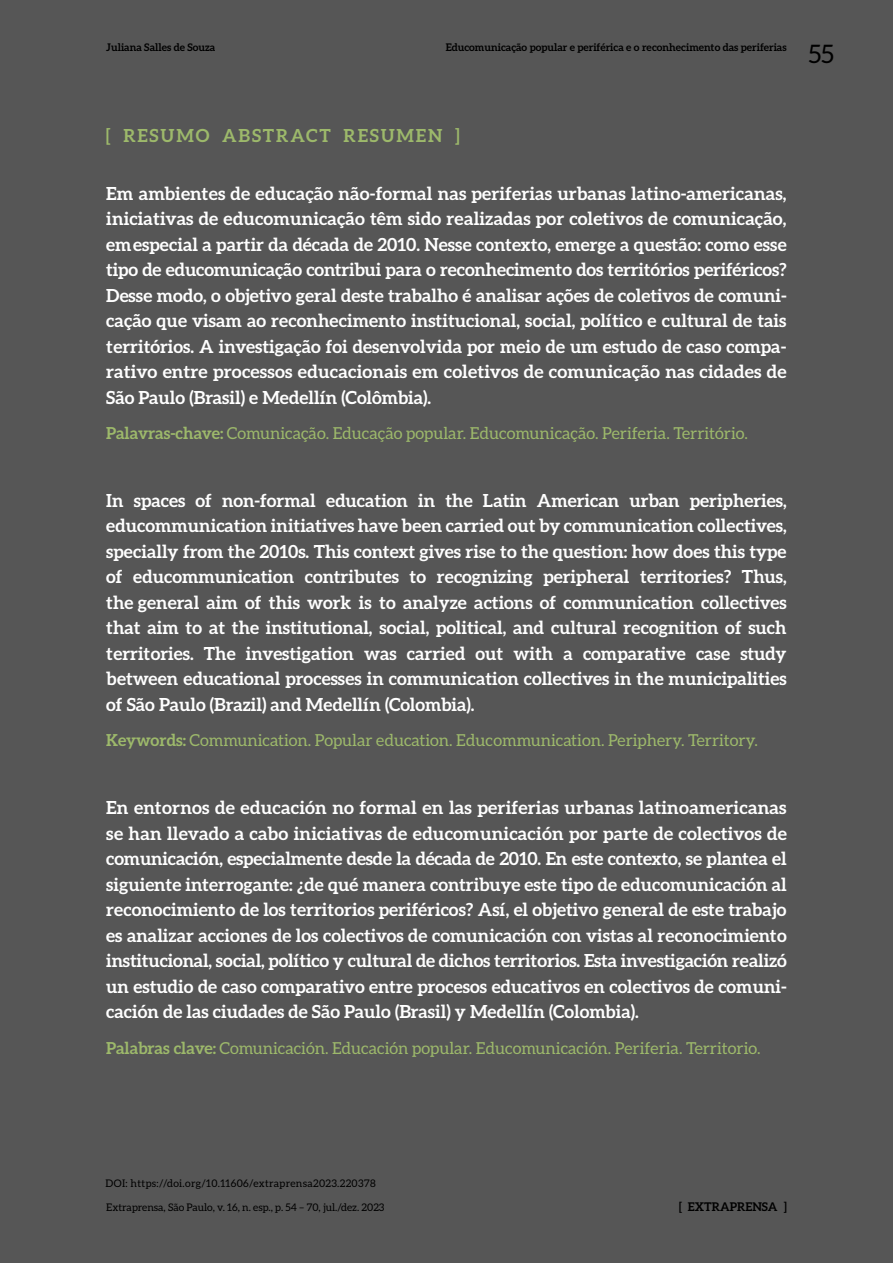
<style>
.page{position:relative;width:893px;height:1263px;background:#565656}
.page>*{position:absolute;margin:0;border:0;box-sizing:border-box;transform-origin:0 0}
.t1{font:25.5px "Aleo";color:#000}
.t2{font:700 18px/25.5px "Aleo";color:#fff;text-align:justify}
.t3{font:700 18px "Aleo";letter-spacing:.1em;color:#9db96b}
.t4{font:16.5px "Aleo";color:#9db96b}
.t5{font:700 12px "Aleo";color:#000}
.t6{font:700 10.5px "Aleo";color:#000}
.t7{font:10.5px "Aleo";color:#000}
.t8{font:10.5px "Aleo";letter-spacing:.03em;color:#000}
.s1{font-weight:700}
</style>
<div class="page">
<p class="t6" style="left:106px;top:41px;width:111px">Juliana Salles de Souza</p>
<p class="t6" style="left:446px;top:41px;width:342px">Educomunicação popular e periférica e o reconhecimento das periferias</p>
<h1 class="t1" style="left:808px;top:40px;width:27px">55</h1>
<p class="t3" style="left:106px;top:125px;width:355px">[ RESUMO ABSTRACT RESUMEN ]</p>
<p class="t2" style="left:106px;top:180px;width:682px">Em ambientes de educação não-formal nas periferias urbanas latino-americanas, iniciativas de educomunicação têm sido realizadas por coletivos de comunicação, em especial a partir da década de 2010. Nesse contexto, emerge a questão: como esse tipo de educomunicação contribui para o reconhecimento dos territórios periféricos?<br>Desse modo, o objetivo geral deste trabalho é analisar ações de coletivos de comuni&shy;cação que visam ao reconhecimento institucional, social, político e cultural de tais territórios. A investigação foi desenvolvida por meio de um estudo de caso compa&shy;rativo entre processos educacionais em coletivos de comunicação nas cidades de São Paulo (Brasil) e Medellín (Colômbia).</p>
<p class="t4" style="left:106px;top:424px;width:643px"><span class="s1">Palavras-chave:</span> Comunicação. Educação popular. Educomunicação. Periferia. Território.</p>
<p class="t2" style="left:106px;top:487px;width:682px">In spaces of non-formal education in the Latin American urban peripheries, educommunication initiatives have been carried out by communication collectives, specially from the 2010s. This context gives rise to the question: how does this type of educommunication contributes to recognizing peripheral territories? Thus, the general aim of this work is to analyze actions of communication collectives that aim to at the institutional, social, political, and cultural recognition of such territories. The investigation was carried out with a comparative case study between educational processes in communication collectives in the municipalities of São Paulo (Brazil) and Medellín (Colombia).</p>
<p class="t4" style="left:106px;top:731px;width:653px"><span class="s1">Keywords:</span> Communication. Popular education. Educommunication. Periphery. Territory.</p>
<p class="t2" style="left:106px;top:795px;width:682px">En entornos de educación no formal en las periferias urbanas latinoamericanas se han llevado a cabo iniciativas de educomunicación por parte de colectivos de comunicación, especialmente desde la década de 2010. En este contexto, se plantea el siguiente interrogante: ¿de qué manera contribuye este tipo de educomunicación al reconocimiento de los territorios periféricos? Así, el objetivo general de este trabajo es analizar acciones de los colectivos de comunicación con vistas al reconocimiento institucional, social, político y cultural de dichos territorios. Esta investigación realizó un estudio de caso comparativo entre procesos educativos en colectivos de comuni&shy;cación de las ciudades de São Paulo (Brasil) y Medellín (Colombia).</p>
<p class="t4" style="left:106px;top:1038px;width:656px"><span class="s1">Palabras clave:</span> Comunicación. Educación popular. Educomunicación. Periferia. Territorio.</p>
<p class="t8" style="left:105px;top:1177px;width:272px">DOI: https://doi.org/10.11606/extraprensa2023.220378</p>
<p class="t7" style="left:106px;top:1201px;width:280px">Extraprensa, São Paulo, v. 16, n. esp., p. 54 – 70, jul./dez. 2023</p>
<p class="t5" style="left:679px;top:1199px;width:109px">[ EXTRAPRENSA ]</p>
</div>
